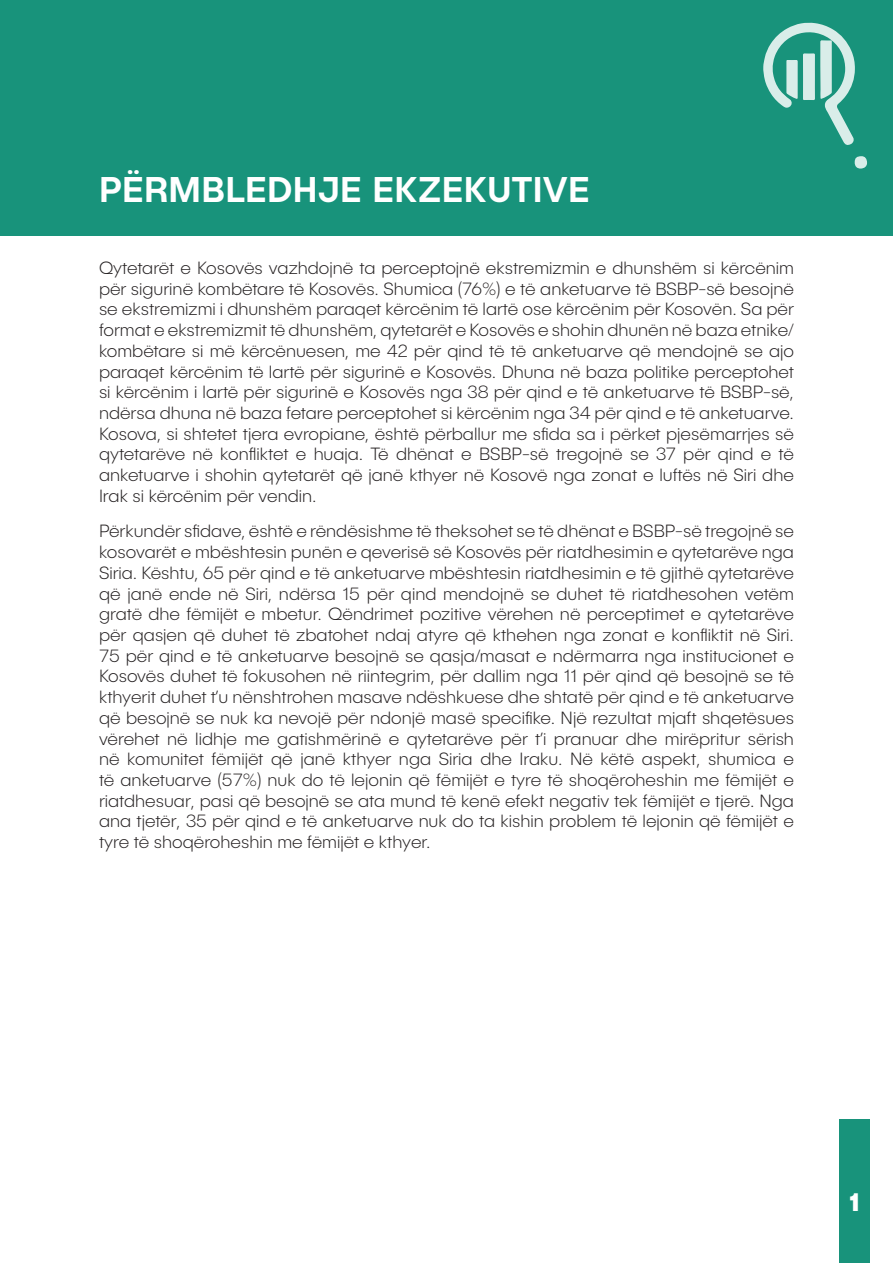
<style>
.page{position:relative;width:893px;height:1263px;background:#fff}
.page>*{position:absolute;margin:0;border:0;box-sizing:border-box;transform-origin:0 0}
.t1{font:500 36px "Publica Sans";letter-spacing:.01em;color:#fff}
.t2{font:900 25.2px "Publica Sans";color:#fff;scale:.83 1}
.t3{font:200 18px/20.7px "Publica Sans";color:#231f20;text-align:justify}
</style>
<div class="page">
<div style="left:0;top:0;width:893px;height:235px;background:#18937b"></div>
<div style="left:839px;top:1119px;width:30px;height:144px;background:#18937b"></div>
<svg style="left:763px;top:23px;width:92px;height:122px"></svg>
<div style="left:855px;top:156px;width:12px;height:13px;background:#d9ede9;border-radius:6px"></div>
<p class="t1" style="left:99px;top:166px;width:492px">PËRMBLEDHJE EKZEKUTIVE</p>
<p class="t3" style="left:99px;top:257px;width:696px">Qytetarët e Kosovës vazhdojnë ta perceptojnë ekstremizmin e dhunshëm si kërcënim për sigurinë kombëtare të Kosovës. Shumica (76%) e të anketuarve të BSBP-së besojnë se ekstremizmi i dhunshëm paraqet kërcënim të lartë ose kërcënim për Kosovën. Sa për format e ekstremizmit të dhunshëm, qytetarët e Kosovës e shohin dhunën në baza etnike/ kombëtare si më kërcënuesen, me 42 për qind të të anketuarve që mendojnë se ajo paraqet kërcënim të lartë për sigurinë e Kosovës. Dhuna në baza politike perceptohet si kërcënim i lartë për sigurinë e Kosovës nga 38 për qind e të anketuarve të BSBP-së, ndërsa dhuna në baza fetare perceptohet si kërcënim nga 34 për qind e të anketuarve.<br>Kosova, si shtetet tjera evropiane, është përballur me sfida sa i përket pjesëmarrjes së qytetarëve në konfliktet e huaja. Të dhënat e BSBP-së tregojnë se 37 për qind e të anketuarve i shohin qytetarët që janë kthyer në Kosovë nga zonat e luftës në Siri dhe Irak si kërcënim për vendin.</p>
<p class="t3" style="left:99px;top:521px;width:696px">Përkundër sfidave, është e rëndësishme të theksohet se të dhënat e BSBP-së tregojnë se kosovarët e mbështesin punën e qeverisë së Kosovës për riatdhesimin e qytetarëve nga Siria. Kështu, 65 për qind e të anketuarve mbështesin riatdhesimin e të gjithë qytetarëve që janë ende në Siri, ndërsa 15 për qind mendojnë se duhet të riatdhesohen vetëm gratë dhe fëmijët e mbetur. Qëndrimet pozitive vërehen në perceptimet e qytetarëve për qasjen që duhet të zbatohet ndaj atyre që kthehen nga zonat e konfliktit në Siri.<br>75 për qind e të anketuarve besojnë se qasja/masat e ndërmarra nga institucionet e Kosovës duhet të fokusohen në riintegrim, për dallim nga 11 për qind që besojnë se të kthyerit duhet t’u nënshtrohen masave ndëshkuese dhe shtatë për qind e të anketuarve që besojnë se nuk ka nevojë për ndonjë masë specifike. Një rezultat mjaft shqetësues vërehet në lidhje me gatishmërinë e qytetarëve për t’i pranuar dhe mirëpritur sërish në komunitet fëmijët që janë kthyer nga Siria dhe Iraku. Në këtë aspekt, shumica e të anketuarve (57%) nuk do të lejonin që fëmijët e tyre të shoqëroheshin me fëmijët e riatdhesuar, pasi që besojnë se ata mund të kenë efekt negativ tek fëmijët e tjerë. Nga ana tjetër, 35 për qind e të anketuarve nuk do ta kishin problem të lejonin që fëmijët e tyre të shoqëroheshin me fëmijët e kthyer.</p>
<p class="t2" style="left:849px;top:1185px;width:13px">1</p>
</div>
